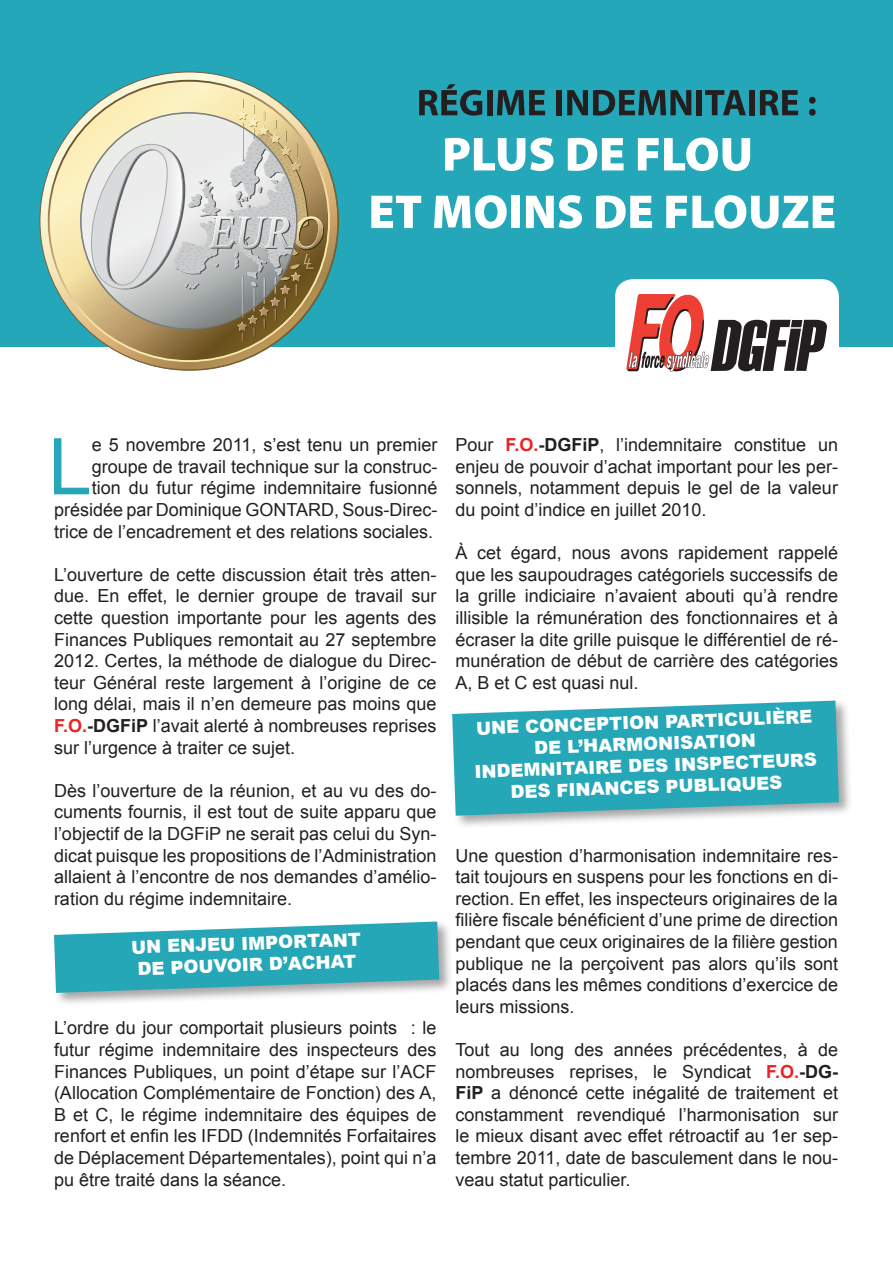
<style>
.page{position:relative;width:893px;height:1263px;background:#fff}
.page>*{position:absolute;margin:0;border:0;box-sizing:border-box;transform-origin:0 0}
.t1{font:78.3px "Arial";color:#26a7b8}
.t2{font:18px/21.6px "Arial";color:#231f20;text-align:justify}
.t3{font:900 18px/21.6px "Arial";color:#fff;text-align:center}
.s1{font-weight:700;color:#ee2123}
.s2{font-weight:700}
</style>
<div class="page">
<div style="left:0;top:0;width:893px;height:347px;background:#24a7b8"></div>
<svg style="left:419px;top:84px;width:63px;height:32px"></svg>
<div style="left:487px;top:90px;width:5px;height:25px;background:#231f20"></div>
<svg style="left:497px;top:90px;width:48px;height:25px"></svg>
<div style="left:556px;top:90px;width:6px;height:25px;background:#231f20"></div>
<svg style="left:567px;top:90px;width:124px;height:26px"></svg>
<div style="left:696px;top:90px;width:6px;height:25px;background:#231f20"></div>
<svg style="left:705px;top:90px;width:41px;height:25px"></svg>
<div style="left:749px;top:90px;width:6px;height:25px;background:#231f20"></div>
<svg style="left:760px;top:90px;width:38px;height:25px"></svg>
<svg style="left:809px;top:97px;width:7px;height:19px"></svg>
<svg style="left:445px;top:138px;width:109px;height:33px"></svg>
<svg style="left:568px;top:138px;width:56px;height:33px"></svg>
<svg style="left:638px;top:138px;width:112px;height:33px"></svg>
<svg style="left:371px;top:196px;width:50px;height:32px"></svg>
<svg style="left:434px;top:195px;width:73px;height:34px"></svg>
<div style="left:511px;top:196px;width:9px;height:32px;background:#fff"></div>
<svg style="left:526px;top:195px;width:56px;height:34px"></svg>
<svg style="left:596px;top:195px;width:56px;height:33px"></svg>
<svg style="left:666px;top:195px;width:168px;height:34px"></svg>
<svg style="left:40px;top:72px;width:298px;height:298px;background:#d2be92"></svg>
<svg style="left:50px;top:82px;width:278px;height:278px;background:#dccd9c"></svg>
<svg style="left:91px;top:99px;width:234px;height:243px;background:#bfbfaf"></svg>
<div style="left:52px;top:920px;width:401px;height:87px;background:#231f20;opacity:.4"></div>
<svg style="left:54px;top:921px;width:385px;height:72px;background:#4bb2c0"></svg>
<div style="left:615px;top:279px;width:224px;height:95px;background:#fff;border-radius:18px"></div>
<svg style="left:626px;top:294px;width:201px;height:78px"></svg>
<div style="left:450px;top:699px;width:403px;height:130px;background:#231f20;opacity:.4"></div>
<svg style="left:452px;top:701px;width:387px;height:115px;background:#3daebc"></svg>
<p class="t2" style="left:54px;top:434px;width:385px;text-align:right">e 5 novembre 2011, s’est tenu un premier groupe de travail technique sur la construc-<br>tion du futur régime indemnitaire fusionné présidée par Dominique GONTARD, Sous-Direc&shy;trice de l’encadrement et des relations sociales.</p>
<p class="t2" style="left:54px;top:564px;width:384px">L’ouverture de cette discussion était très atten&shy;due. En effet, le dernier groupe de travail sur cette question importante pour les agents des Finances Publiques remontait au 27 septembre 2012. Certes, la méthode de dialogue du Direc&shy;teur Général reste largement à l’origine de ce long délai, mais il n’en demeure pas moins que <span class="s1">F.O.</span><span class="s2">-DGFiP</span> l’avait alerté à nombreuses reprises sur l’urgence à traiter ce sujet.</p>
<p class="t2" style="left:54px;top:780px;width:384px">Dès l’ouverture de la réunion, et au vu des do&shy;cuments fournis, il est tout de suite apparu que l’objectif de la DGFiP ne serait pas celui du Syn&shy;dicat puisque les propositions de l’Administration allaient à l’encontre de nos demandes d’amélio&shy;ration du régime indemnitaire.</p>
<p class="t1" style="left:48px;top:415px;width:45px">L</p>
<p class="t3" style="left:131px;top:936px;width:231px;rotate:-2deg">UN ENJEU IMPORTANT</p>
<p class="t3" style="left:137px;top:957px;width:220px;rotate:-2deg">DE POUVOIR D’ACHAT</p>
<p class="t2" style="left:54px;top:1017px;width:384px">L’ordre du jour comportait plusieurs points : le futur régime indemnitaire des inspecteurs des Finances Publiques, un point d’étape sur l’ACF (Allocation Complémentaire de Fonction) des A, B et C, le régime indemnitaire des équipes de renfort et enfin les IFDD (Indemnités Forfaitaires de Déplacement Départementales), point qui n’a pu être traité dans la séance.</p>
<p class="t2" style="left:455px;top:434px;width:384px">Pour <span class="s1">F.O.</span><span class="s2">-DGFiP</span>, l’indemnitaire constitue un enjeu de pouvoir d’achat important pour les per&shy;sonnels, notamment depuis le gel de la valeur du point d’indice en juillet 2010.</p>
<p class="t2" style="left:455px;top:542px;width:384px">À cet égard, nous avons rapidement rappelé que les saupoudrages catégoriels successifs de la grille indiciaire n’avaient abouti qu’à rendre illisible la rémunération des fonctionnaires et à écraser la dite grille puisque le différentiel de ré&shy;munération de début de carrière des catégories A, B et C est quasi nul.</p>
<p class="t3" style="left:476px;top:717px;width:338px;rotate:-2deg">UNE CONCEPTION PARTICULIÈRE<br>DE L’HARMONISATION</p>
<p class="t3" style="left:474px;top:760px;width:344px;rotate:-2deg">INDEMNITAIRE DES INSPECTEURS<br>DES FINANCES PUBLIQUES</p>
<p class="t2" style="left:455px;top:845px;width:384px">Une question d’harmonisation indemnitaire res&shy;tait toujours en suspens pour les fonctions en di&shy;rection. En effet, les inspecteurs originaires de la filière fiscale bénéficient d’une prime de direction pendant que ceux originaires de la filière gestion publique ne la perçoivent pas alors qu’ils sont placés dans les mêmes conditions d’exercice de leurs missions.</p>
<p class="t2" style="left:455px;top:1039px;width:384px">Tout au long des années précédentes, à de nombreuses reprises, le Syndicat <span class="s1">F.O.</span><span class="s2">-DG-FiP</span> a dénoncé cette inégalité de traitement et constamment revendiqué l’harmonisation sur le mieux disant avec effet rétroactif au 1er sep&shy;tembre 2011, date de basculement dans le nou&shy;veau statut particulier.</p>
</div>
